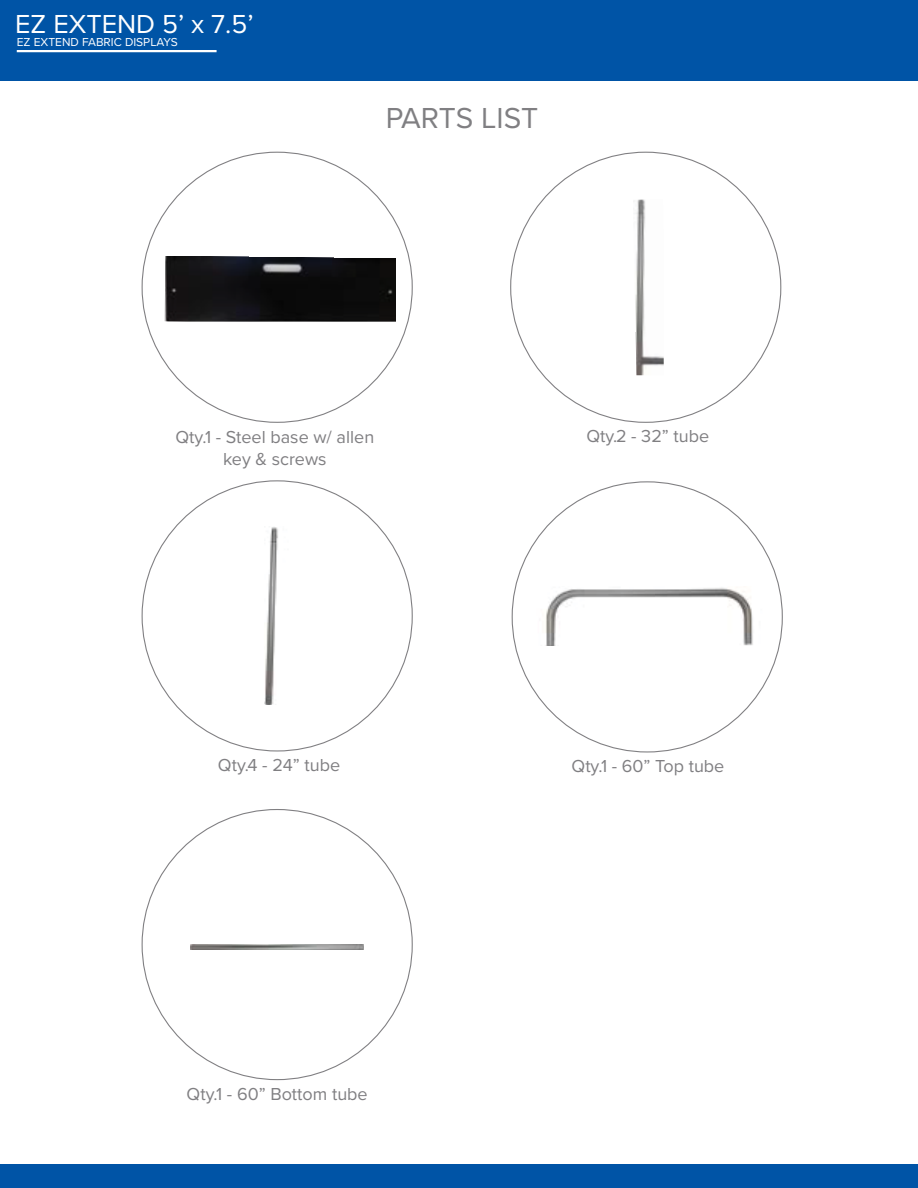
<style>
.page{position:relative;width:918px;height:1188px;background:#fff}
.page>*{position:absolute;margin:0;border:0;box-sizing:border-box;transform-origin:0 0}
.t1{font:30px "Proxima Nova";color:#807f82}
.t2{font:27px "Proxima Nova";color:#fff}
.t3{font:18px/21.6px "Proxima Nova";color:#807f82;text-align:center}
.t4{font:12px "Proxima Nova";color:#fff}
</style>
<div class="page">
<div style="left:0;top:1164px;width:918px;height:24px;background:#0054a6"></div>
<div style="left:0;top:0;width:918px;height:81px;background:#0054a6"></div>
<hr style="left:17px;top:50px;width:200px;height:2px;background:#fff">
<img style="left:165px;top:256px;width:231px;height:66px">
<img style="left:635px;top:199px;width:29px;height:176px">
<img style="left:265px;top:527px;width:13px;height:178px">
<img style="left:545px;top:587px;width:208px;height:59px">
<img style="left:191px;top:945px;width:172px;height:4px">
<h2 class="t2" style="left:15px;top:8px;width:240px">EZ EXTEND 5’ x 7.5’</h2>
<p class="t4" style="left:17px;top:34px;width:163px">EZ EXTEND FABRIC DISPLAYS</p>
<h1 class="t1" style="left:386px;top:101px;width:154px">PARTS LIST</h1>
<p class="t3" style="left:176px;top:427px;width:200px">Qty.1 - Steel base w/ allen key &amp; screws</p>
<p class="t3" style="left:218px;top:754px;width:124px">Qty.4 - 24” tube</p>
<p class="t3" style="left:586px;top:426px;width:124px">Qty.2 - 32” tube</p>
<p class="t3" style="left:572px;top:755px;width:154px">Qty.1 - 60” Top tube</p>
<p class="t3" style="left:187px;top:1083px;width:183px">Qty.1 - 60” Bottom tube</p>
</div>
